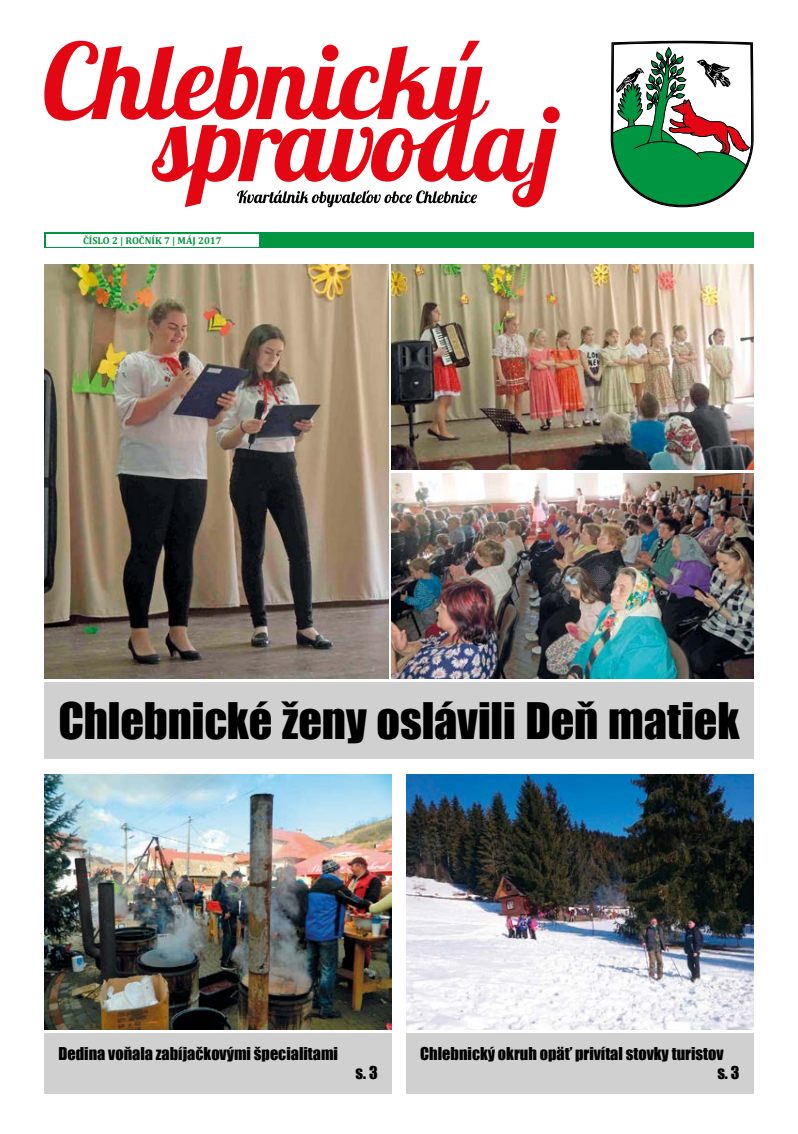
<style>
.page{position:relative;width:798px;height:1134px;background:#fff}
.page>*{position:absolute;margin:0;border:0;box-sizing:border-box;transform-origin:0 0}
.t1{font:46.25px "Impact";letter-spacing:-.005em;color:#000}
.t2{font:16.25px/19.5px "Impact";color:#000}
.t3{font:700 10px "Cambria";color:#009641}
</style>
<div class="page">
<svg style="left:44px;top:41px;width:515px;height:166px"></svg>
<svg style="left:610px;top:41px;width:143px;height:166px"></svg>
<svg style="left:237px;top:190px;width:240px;height:17px"></svg>
<img style="left:392px;top:473px;width:361px;height:206px">
<img style="left:392px;top:264px;width:361px;height:205px">
<img style="left:44px;top:264px;width:344px;height:415px">
<img style="left:44px;top:774px;width:348px;height:255px">
<img style="left:406px;top:774px;width:347px;height:255px">
<div style="left:44px;top:232px;width:709px;height:16px;background:#009641"></div>
<div style="left:46px;top:234px;width:213px;height:12px;background:#fff"></div>
<div style="left:44px;top:682px;width:709px;height:76px;background:#d0d0d0"></div>
<div style="left:44px;top:1033px;width:348px;height:60px;background:#d0d0d0"></div>
<div style="left:406px;top:1033px;width:347px;height:60px;background:#d0d0d0"></div>
<p class="t3" style="left:83px;top:233px;width:140px">ČÍSLO 2 | ROČNÍK 7 | MÁJ 2017</p>
<h1 class="t1" style="left:58px;top:684px;width:682px">Chlebnické ženy oslávili Deň matiek</h1>
<p class="t2" style="left:58px;top:1043px;width:281px">Dedina voňala zabíjačkovými špecialitami</p>
<p class="t2" style="left:355px;top:1063px;width:24px">s. 3</p>
<p class="t2" style="left:717px;top:1043px;width:24px;text-indent:-297px">Chlebnický okruh opäť privítal stovky turistov<br>s. 3</p>
</div>
